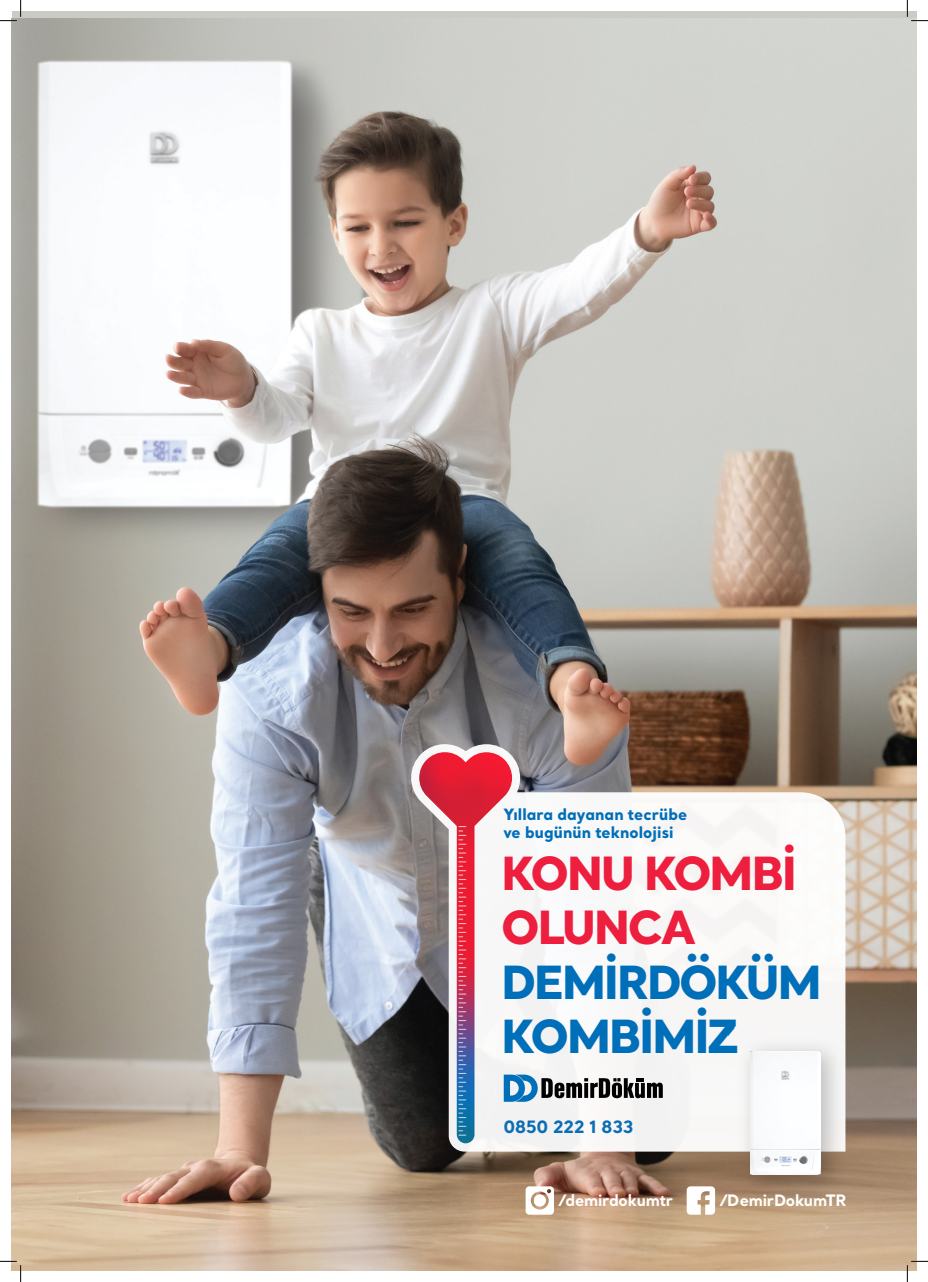
<style>
.page{position:relative;width:928px;height:1282px;background:#fff}
.page>*{position:absolute;margin:0;border:0;box-sizing:border-box;transform-origin:0 0}
.t1{font:800 45.38px/54.4px "Santral";letter-spacing:-.055em;color:#006fb9}
.t2{font:800 45.38px/54.4px "Santral";letter-spacing:-.055em;color:#ed1e3e}
.t3{font:700 16.94px "Santral";letter-spacing:-.03em;color:#0b6eb4}
.t4{font:700 15.62px "Santral";letter-spacing:-.015em;color:#fff}
.t5{font:800 15.5px/18.6px "Santral";letter-spacing:.005em;color:#006fb9}
</style>
<div class="page">
<img style="left:12px;top:19px;width:903px;height:1250px">
<svg style="left:686px;top:1186px;width:28px;height:28px"></svg>
<svg style="left:525px;top:1186px;width:28px;height:28px"></svg>
<svg style="left:411px;top:744px;width:434px;height:407px;fill:#f7f6f5"></svg>
<svg style="left:419px;top:752px;width:243px;height:391px"></svg>
<img style="left:728px;top:1028px;width:126px;height:180px">
<img style="left:750px;top:1051px;width:70px;height:123px">
<svg style="left:0;top:0;width:22px;height:22px"></svg>
<svg style="left:0;top:1260px;width:22px;height:21px"></svg>
<svg style="left:906px;top:0;width:21px;height:22px"></svg>
<svg style="left:906px;top:1260px;width:21px;height:21px"></svg>
<p class="t5" style="left:503px;top:804px;width:185px">Yıllara dayanan tecrübe ve bugünün teknolojisi</p>
<h1 class="t2" style="left:501px;top:844px;width:297px">KONU KOMBİ<br>OLUNCA</h1>
<h1 class="t1" style="left:501px;top:953px;width:322px">DEMİRDÖKÜM<br>KOMBİMİZ</h1>
<p class="t3" style="left:503px;top:1114px;width:132px">0850 222 1 833</p>
<p class="t4" style="left:557px;top:1189px;width:117px">/demirdokumtr</p>
<p class="t4" style="left:718px;top:1189px;width:129px">/DemirDokumTR</p>
</div>
